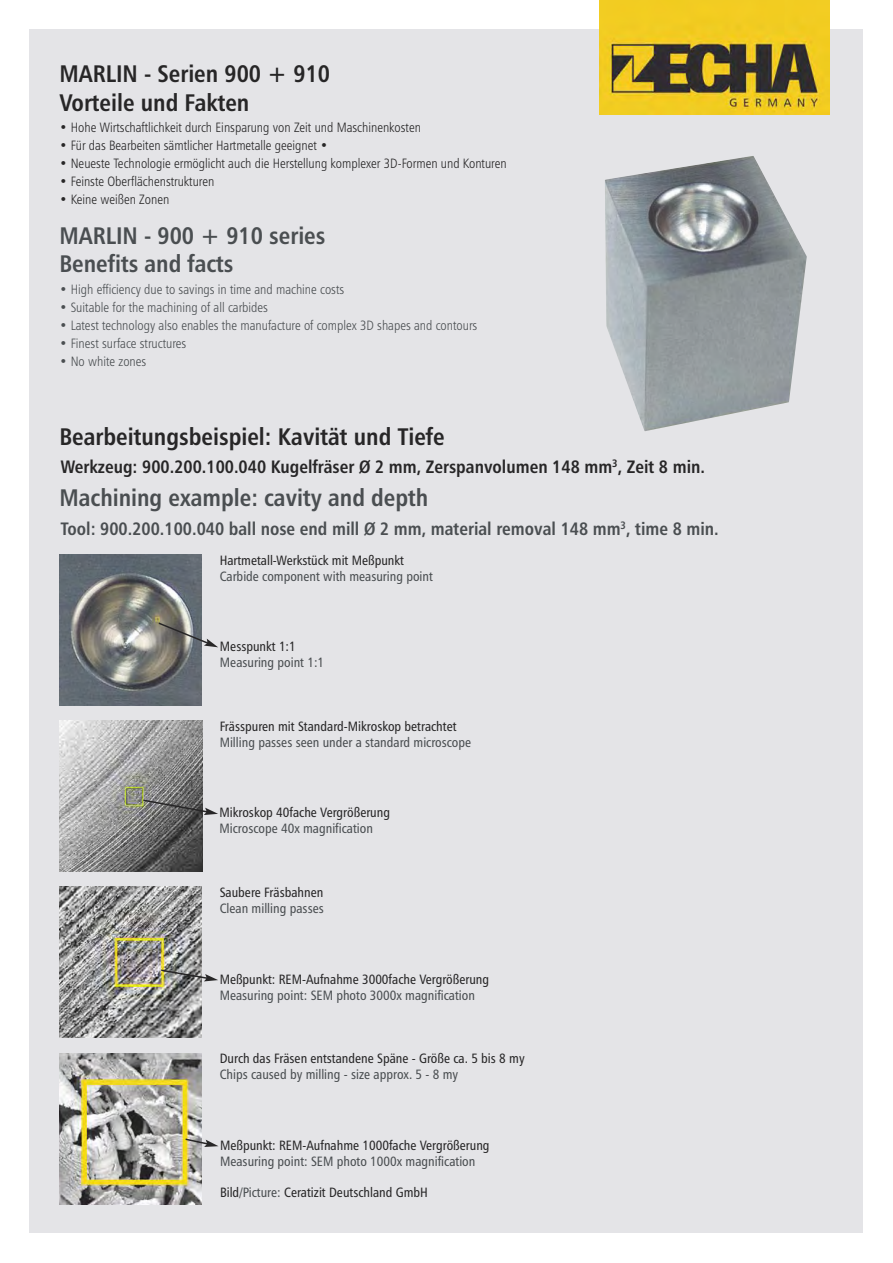
<style>
.page{position:relative;width:893px;height:1263px;background:#fff}
.page>*{position:absolute;margin:0;border:0;box-sizing:border-box;transform-origin:0 0}
.t1{font:24px/28.5px "Humanist 777 BT Bold Condensed B";color:#272627}
.t2{font:24px/28.5px "Humanist 777 BT Bold Condensed B";color:#4a4e51}
.t3{font:18px "Humanist 777 BT Bold Condensed B";color:#4a4e51}
.t4{font:18px "Humanist 777 BT Bold Condensed B";color:#272627}
.t5{font:13.5px "Humanist 777 BT Roman Condensed B";color:#272627}
.t6{font:13.5px "Humanist 777 BT Roman Condensed B";color:#4a4e51}
.t7{font:13.5px "Humanist 777 BT Light Condensed B";color:#272627}
.t8{font:13.5px "Humanist 777 BT Light Condensed B";color:#4a4e51}
.s1{color:#4a4e51}
</style>
<div class="page">
<div style="left:30px;top:30px;width:833px;height:1203px;background:#e4e4e7"></div>
<img style="left:600px;top:0;width:229px;height:115px">
<img style="left:60px;top:555px;width:142px;height:151px">
<img style="left:60px;top:721px;width:142px;height:151px">
<img style="left:60px;top:887px;width:142px;height:151px">
<img style="left:60px;top:1053px;width:142px;height:151px">
<img style="left:605px;top:156px;width:202px;height:275px">
<svg style="left:160px;top:968px;width:58px;height:13px"></svg>
<svg style="left:157px;top:621px;width:61px;height:26px"></svg>
<svg style="left:142px;top:798px;width:76px;height:17px"></svg>
<svg style="left:184px;top:1137px;width:34px;height:10px"></svg>
<h1 class="t1" style="left:60px;top:61px;width:272px">MARLIN - Serien 900 + 910<br>Vorteile und Fakten</h1>
<p class="t7" style="left:60px;top:122px;width:363px">• Hohe Wirtschaftlichkeit durch Einsparung von Zeit und Maschinenkosten</p>
<p class="t7" style="left:60px;top:140px;width:270px">• Für das Bearbeiten sämtlicher Hartmetalle geeignet •</p>
<p class="t7" style="left:60px;top:158px;width:449px">• Neueste Technologie ermöglicht auch die Herstellung komplexer 3D-Formen und Konturen</p>
<p class="t7" style="left:60px;top:176px;width:156px">• Feinste Oberflächenstrukturen</p>
<p class="t7" style="left:60px;top:194px;width:111px">• Keine weißen Zonen</p>
<h1 class="t2" style="left:60px;top:223px;width:267px">MARLIN - 900 + 910 series<br>Benefits and facts</h1>
<p class="t8" style="left:60px;top:284px;width:286px">• High efficiency due to savings in time and machine costs</p>
<p class="t8" style="left:60px;top:302px;width:210px">• Suitable for the machining of all carbides</p>
<p class="t8" style="left:60px;top:320px;width:419px">• Latest technology also enables the manufacture of complex 3D shapes and contours</p>
<p class="t8" style="left:60px;top:338px;width:128px">• Finest surface structures</p>
<p class="t8" style="left:60px;top:356px;width:88px">• No white zones</p>
<h1 class="t1" style="left:60px;top:424px;width:387px">Bearbeitungsbeispiel: Kavität und Tiefe</h1>
<h2 class="t4" style="left:60px;top:460px;width:646px">Werkzeug: 900.200.100.040 Kugelfräser Ø 2 mm, Zerspanvolumen 148 mm<sup>3</sup>, Zeit 8 min.</h2>
<h1 class="t2" style="left:60px;top:486px;width:370px">Machining example: cavity and depth</h1>
<h2 class="t3" style="left:60px;top:521px;width:660px">Tool: 900.200.100.040 ball nose end mill Ø 2 mm, material removal 148 mm<sup>3</sup>, time 8 min.</h2>
<p class="t5" style="left:220px;top:555px;width:186px">Hartmetall-Werkstück mit Meßpunkt</p>
<p class="t6" style="left:220px;top:571px;width:215px">Carbide component with measuring point</p>
<p class="t5" style="left:220px;top:641px;width:77px">Messpunkt 1:1</p>
<p class="t6" style="left:220px;top:657px;width:106px">Measuring point 1:1</p>
<p class="t5" style="left:220px;top:721px;width:238px">Frässpuren mit Standard-Mikroskop betrachtet</p>
<p class="t6" style="left:220px;top:737px;width:253px">Milling passes seen under a standard microscope</p>
<p class="t5" style="left:220px;top:807px;width:172px">Mikroskop 40fache Vergrößerung</p>
<p class="t6" style="left:220px;top:823px;width:155px">Microscope 40x magnification</p>
<p class="t5" style="left:220px;top:887px;width:105px">Saubere Fräsbahnen</p>
<p class="t6" style="left:220px;top:903px;width:106px">Clean milling passes</p>
<p class="t5" style="left:220px;top:974px;width:271px">Meßpunkt: REM-Aufnahme 3000fache Vergrößerung</p>
<p class="t6" style="left:220px;top:989px;width:257px">Measuring point: SEM photo 3000x magnification</p>
<p class="t5" style="left:220px;top:1053px;width:307px">Durch das Fräsen entstandene Späne - Größe ca. 5 bis 8 my</p>
<p class="t6" style="left:220px;top:1069px;width:240px">Chips caused by milling - size approx. 5 - 8 my</p>
<p class="t5" style="left:220px;top:1140px;width:271px">Meßpunkt: REM-Aufnahme 1000fache Vergrößerung</p>
<p class="t6" style="left:220px;top:1155px;width:257px">Measuring point: SEM photo 1000x magnification</p>
<p class="t5" style="left:220px;top:1187px;width:209px">Bild<span class="s1">/Picture:</span> Ceratizit Deutschland GmbH</p>
</div>
